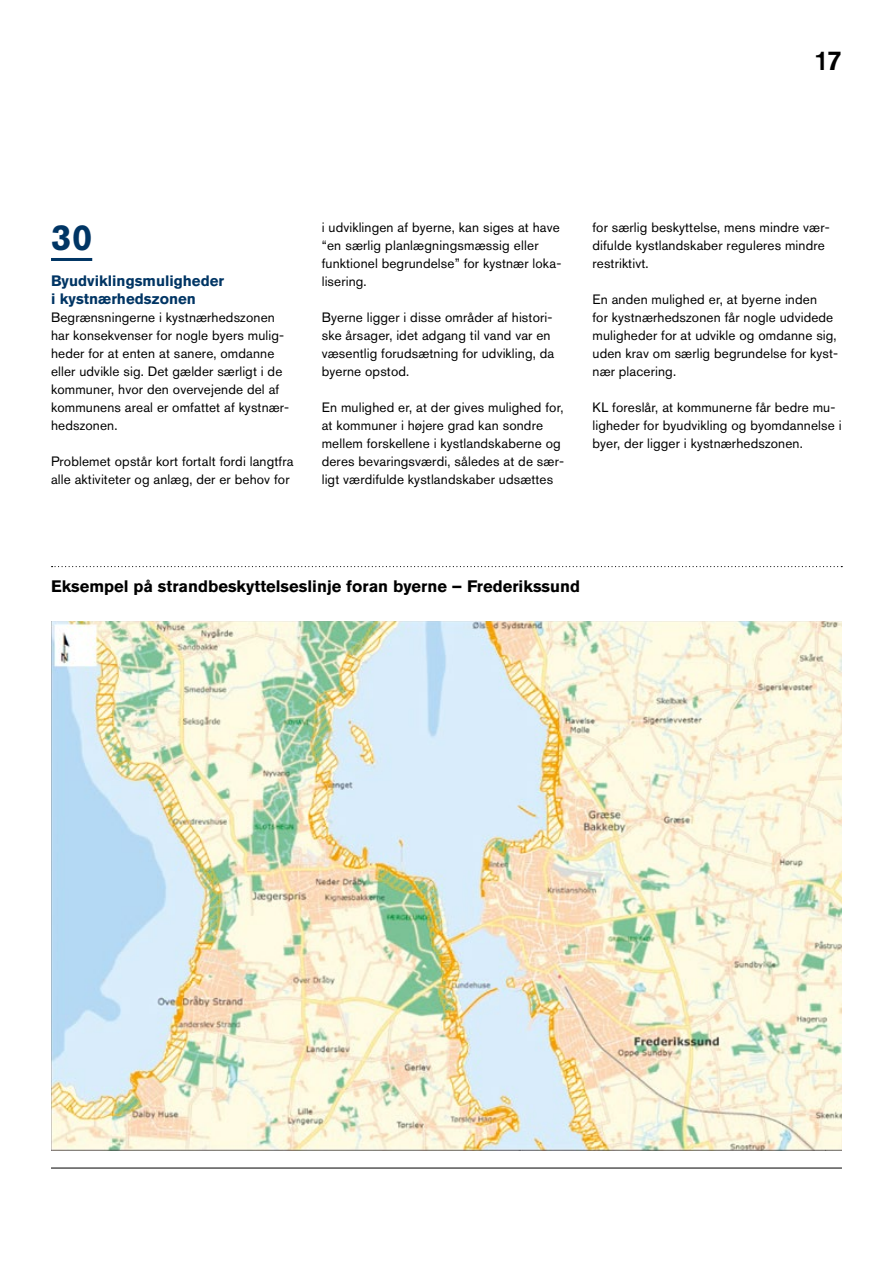
<style>
.page{position:relative;width:893px;height:1263px;background:#fff}
.page>*{position:absolute;margin:0;border:0;box-sizing:border-box;transform-origin:0 0}
.Løsning_nr{font:700 36px "Akzidenz Grotesk Pro";color:#003564}
.t1{font:500 27px "Akzidenz Grotesk Pro";color:#000}
.Fakta_Rubrik_med_str{font:700 16.5px "Akzidenz Grotesk Pro";color:#000}
.Brød_mellemrubrik_bl{font:700 15px/18px "Akzidenz Grotesk Pro";color:#003564}
.Brød_9_12_pt{font:13.5px/18px "Akzidenz Grotesk Pro";letter-spacing:.01em;color:#000}
</style>
<div class="page">
<hr style="left:51px;top:258px;width:41px;height:3px;background:#003564">
<img style="left:51px;top:621px;width:791px;height:529px">
<svg style="left:52px;top:566px;width:790px;height:1px"></svg>
<hr style="left:51px;top:1168px;width:791px;height:1px;background:#000">
<h2 class="t1" style="left:814px;top:43px;width:29px">17</h2>
<p class="Løsning_nr" style="left:51px;top:214px;width:43px">30</p>
<p class="Brød_mellemrubrik_bl" style="left:51px;top:272px;width:175px">Byudviklingsmuligheder i kystnærhedszonen</p>
<p class="Brød_9_12_pt" style="left:51px;top:308px;width:240px">Begrænsningerne i kystnærhedszonen har konsekvenser for nogle byers mulig&shy;heder for at enten at sanere, omdanne eller udvikle sig. Det gælder særligt i de kommuner, hvor den overvejende del af kommunens areal er omfattet af kystnær&shy;hedszonen.</p>
<p class="Brød_9_12_pt" style="left:51px;top:452px;width:244px">Problemet opstår kort fortalt fordi langtfra alle aktiviteter og anlæg, der er behov for</p>
<p class="Brød_9_12_pt" style="left:322px;top:218px;width:241px">i udviklingen af byerne, kan siges at have “en særlig planlægningsmæssig eller funktionel begrundelse” for kystnær loka&shy;lisering.</p>
<p class="Brød_9_12_pt" style="left:322px;top:308px;width:234px">Byerne ligger i disse områder af histori&shy;ske årsager, idet adgang til vand var en væsentlig forudsætning for udvikling, da byerne opstod.</p>
<p class="Brød_9_12_pt" style="left:322px;top:398px;width:244px">En mulighed er, at der gives mulighed for, at kommuner i højere grad kan sondre mellem forskellene i kystlandskaberne og deres bevaringsværdi, således at de sær&shy;ligt værdifulde kystlandskaber udsættes</p>
<p class="Brød_9_12_pt" style="left:592px;top:218px;width:239px">for særlig beskyttelse, mens mindre vær&shy;difulde kystlandskaber reguleres mindre restriktivt.</p>
<p class="Brød_9_12_pt" style="left:592px;top:290px;width:247px">En anden mulighed er, at byerne inden<br>for kystnærhedszonen får nogle udvidede muligheder for at udvikle og omdanne sig, uden krav om særlig begrundelse for kyst&shy;nær placering.</p>
<p class="Brød_9_12_pt" style="left:592px;top:398px;width:251px">KL foreslår, at kommunerne får bedre mu&shy;ligheder for byudvikling og byomdannelse i byer, der ligger i kystnærhedszonen.</p>
<p class="Fakta_Rubrik_med_str" style="left:51px;top:576px;width:531px">Eksempel på strandbeskyttelseslinje foran byerne – Frederikssund</p>
</div>
